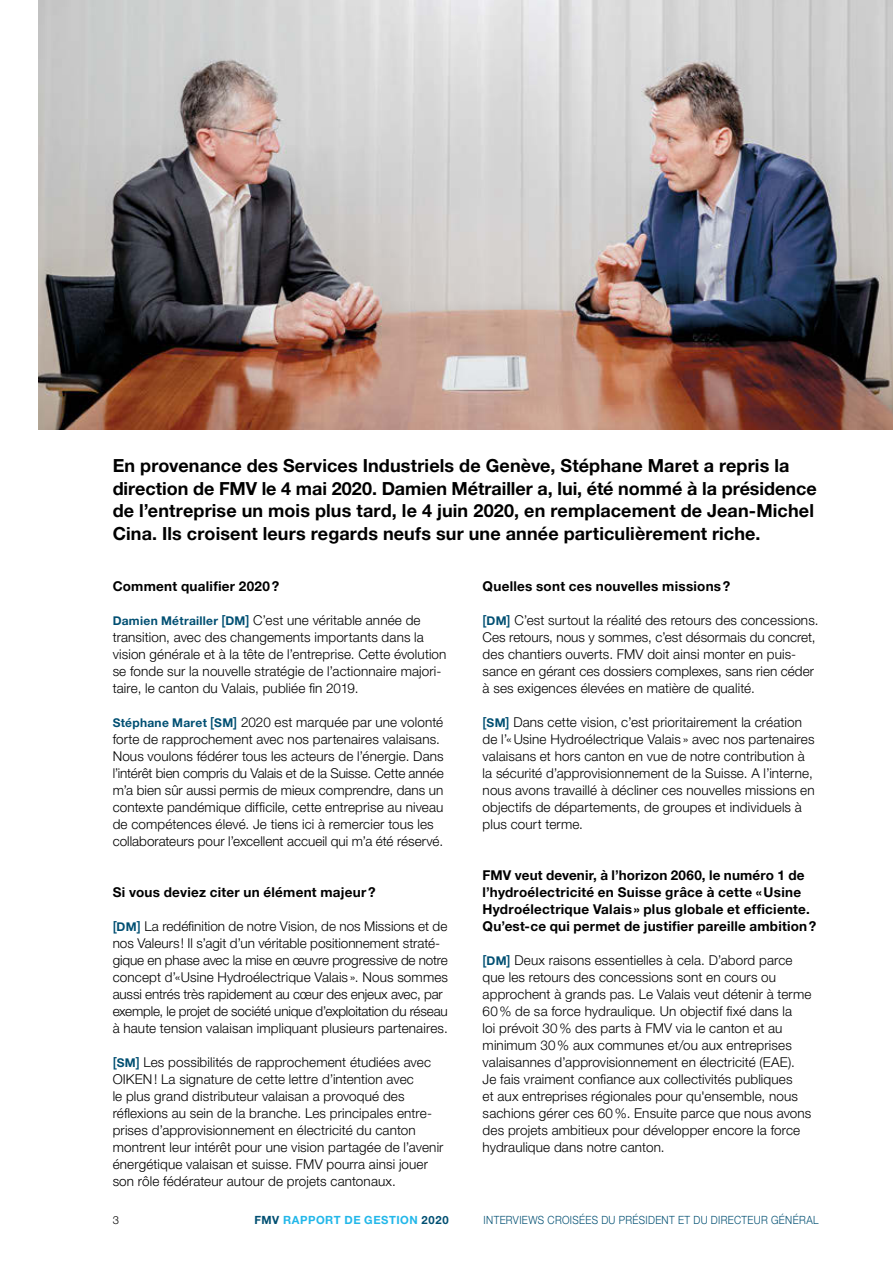
<style>
.page{position:relative;width:893px;height:1263px;background:#fff}
.page>*{position:absolute;margin:0;border:0;box-sizing:border-box;transform-origin:0 0}
.t1{font:700 18px/22.5px "Helvetica Neue LT Pro";letter-spacing:.005em;color:#000}
.t2{font:300 13.5px/17px "Helvetica Neue LT Pro";letter-spacing:.01em;color:#000}
.t3{font:700 13.5px/17px "Helvetica Neue LT Pro";letter-spacing:.015em;color:#000}
.t4{font:300 11.25px "Helvetica Neue LT Pro";letter-spacing:.035em;color:#004f72;scale:.9 1}
.t5{font:700 11.25px "Helvetica Neue LT Pro";letter-spacing:.045em;color:#22b7e9}
.t6{font:300 11.25px "Helvetica Neue LT Pro";color:#000}
.s1{font-weight:700;font-size:12px;color:#004f72}
.s2{font-weight:500;color:#004f72}
.s3{color:#004f72}
</style>
<div class="page">
<img style="left:38px;top:0;width:855px;height:429px">
<p class="t1" style="left:113px;top:454px;width:705px">En provenance des Services Industriels de Genève, Stéphane Maret a repris la direction de FMV le 4 mai 2020. Damien Métrailler a, lui, été nommé à la présidence de l’entreprise un mois plus tard, le 4 juin 2020, en remplacement de Jean-Michel Cina. Ils croisent leurs regards neufs sur une année particulièrement riche.</p>
<p class="t3" style="left:113px;top:577px;width:168px">Comment qualifier 2020?</p>
<p class="t2" style="left:113px;top:611px;width:335px"><span class="s1">Damien Métrailler</span> <span class="s2">[</span><span class="s1">DM</span><span class="s2">]</span> C’est une véritable année de transition, avec des changements importants dans la vision générale et à la tête de l’entreprise. Cette évolution se fonde sur la nouvelle stratégie de l’actionnaire majori&shy;taire, le canton du Valais, publiée fin 2019.</p>
<p class="t2" style="left:113px;top:714px;width:333px"><span class="s1">Stéphane Maret</span> <span class="s2">[</span><span class="s1">SM</span><span class="s2">]</span> 2020 est marquée par une volonté forte de rapprochement avec nos partenaires valaisans.<br>Nous voulons fédérer tous les acteurs de l’énergie. Dans l’intérêt bien compris du Valais et de la Suisse. Cette année m’a bien sûr aussi permis de mieux comprendre, dans un contexte pandémique difficile, cette entreprise au niveau de compétences élevé. Je tiens ici à remercier tous les collaborateurs pour l’excellent accueil qui m’a été réservé.</p>
<p class="t3" style="left:113px;top:884px;width:264px">Si vous deviez citer un élément majeur?</p>
<p class="t2" style="left:113px;top:918px;width:337px"><span class="s2">[</span><span class="s1">DM</span><span class="s2">]</span> La redéfinition de notre Vision, de nos Missions et de nos Valeurs! Il s’agit d’un véritable positionnement straté&shy;gique en phase avec la mise en œuvre progressive de notre concept d’«Usine Hydroélectrique Valais ». Nous sommes aussi entrés très rapidement au cœur des enjeux avec, par exemple, le projet de société unique d’exploitation du réseau à haute tension valaisan impliquant plusieurs partenaires.</p>
<p class="t2" style="left:113px;top:1054px;width:332px"><span class="s2">[</span><span class="s1">SM</span><span class="s2">]</span> Les possibilités de rapprochement étudiées avec OIKEN! La signature de cette lettre d’intention avec<br>le plus grand distributeur valaisan a provoqué des réflexions au sein de la branche. Les principales entre&shy;prises d’approvisionnement en électricité du canton montrent leur intérêt pour une vision partagée de l’avenir énergétique valaisan et suisse. FMV pourra ainsi jouer son rôle fédérateur autour de projets cantonaux.</p>
<p class="t6" style="left:113px;top:1213px;width:8px">3</p>
<p class="t5" style="left:254px;top:1213px;width:196px"><span class="s3">FMV</span> RAPPORT DE GESTION <span class="s3">2020</span></p>
<p class="t3" style="left:483px;top:577px;width:249px">Quelles sont ces nouvelles missions?</p>
<p class="t2" style="left:483px;top:611px;width:337px"><span class="s2">[</span><span class="s1">DM</span><span class="s2">]</span> C’est surtout la réalité des retours des concessions.<br>Ces retours, nous y sommes, c’est désormais du concret, des chantiers ouverts. FMV doit ainsi monter en puis&shy;sance en gérant ces dossiers complexes, sans rien céder à ses exigences élevées en matière de qualité.</p>
<p class="t2" style="left:483px;top:714px;width:334px"><span class="s2">[</span><span class="s1">SM</span><span class="s2">]</span> Dans cette vision, c’est prioritairement la création de l’«Usine Hydroélectrique Valais » avec nos partenaires valaisans et hors canton en vue de notre contribution à la sécurité d’approvisionnement de la Suisse. A l’interne, nous avons travaillé à décliner ces nouvelles missions en objectifs de départements, de groupes et individuels à plus court terme.</p>
<p class="t3" style="left:483px;top:867px;width:335px">FMV veut devenir, à l’horizon 2060, le numéro 1 de l’hydroélectricité en Suisse grâce à cette «Usine Hydroélectrique Valais» plus globale et efficiente.<br>Qu’est-ce qui permet de justifier pareille ambition?</p>
<p class="t2" style="left:483px;top:952px;width:330px"><span class="s2">[</span><span class="s1">DM</span><span class="s2">]</span> Deux raisons essentielles à cela. D’abord parce que les retours des concessions sont en cours ou approchent à grands pas. Le Valais veut détenir à terme 60% de sa force hydraulique. Un objectif fixé dans la<br>loi prévoit 30% des parts à FMV via le canton et au minimum 30% aux communes et/ou aux entreprises valaisannes d’approvisionnement en électricité (EAE).<br>Je fais vraiment confiance aux collectivités publiques<br>et aux entreprises régionales pour qu'ensemble, nous sachions gérer ces 60%. Ensuite parce que nous avons des projets ambitieux pour développer encore la force hydraulique dans notre canton.</p>
<p class="t4" style="left:484px;top:1213px;width:374px">INTERVIEWS CROISÉES DU PRÉSIDENT ET DU DIRECTEUR GÉNÉRAL</p>
</div>
